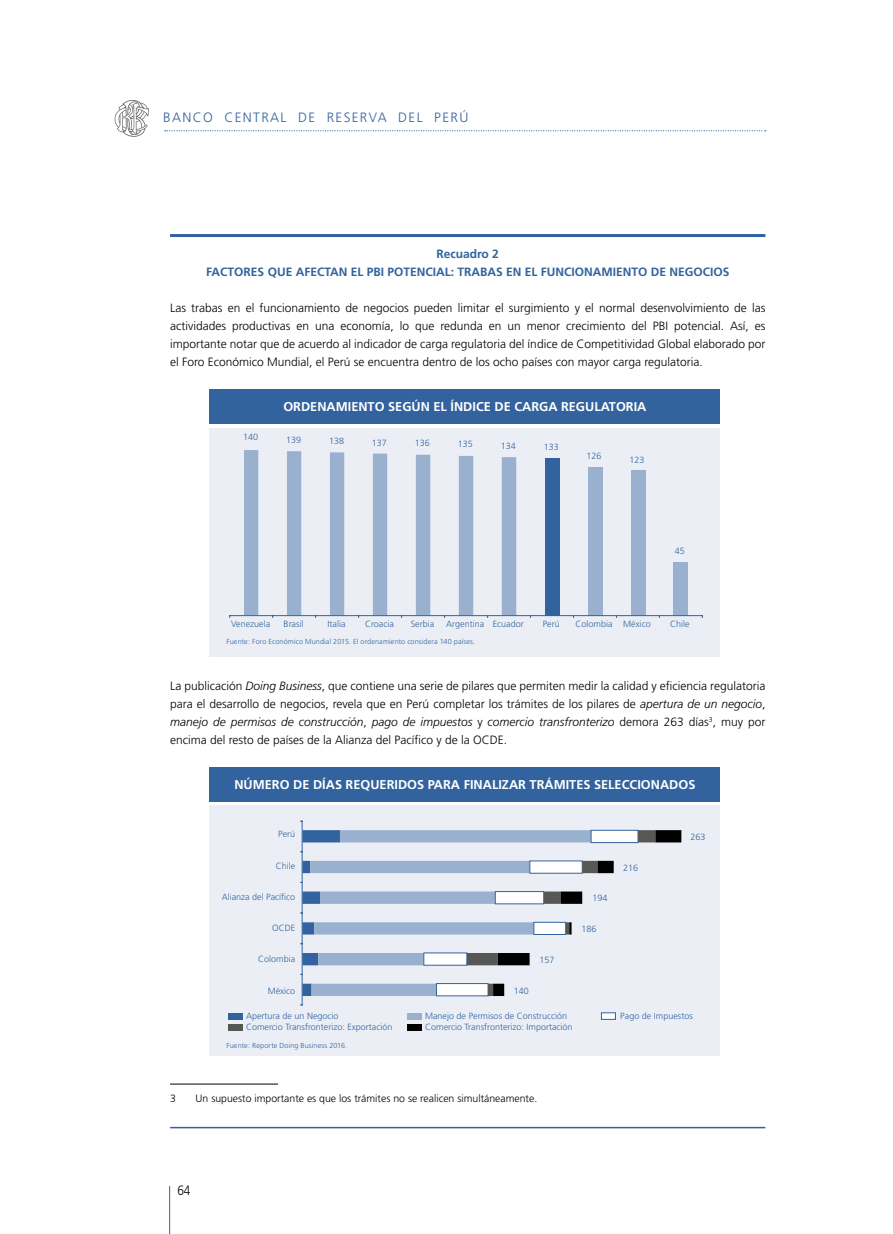
<style>
.page{position:relative;width:893px;height:1234px;background:#fff}
.page>*{position:absolute;margin:0;border:0;box-sizing:border-box;transform-origin:0 0}
.t1{font:300 13.5px "Frutiger";letter-spacing:.1em;color:#32639e}
.t2{font:300 13.5px "Frutiger";color:#000;scale:.88 1}
.t3{font:700 12.75px "Frutiger";color:#fff}
.t4{font:300 12px/18px "Frutiger";color:#000;text-align:justify}
.t5{font:700 12px "Frutiger";color:#32639e}
.t6{font:300 10.5px "Frutiger";color:#000}
.t7{font:300 9px/10.8px "Frutiger";color:#32639e}
.t8{font:300 7.2px "Frutiger";letter-spacing:.015em;color:#32639e}
.s1{font-style:italic}
</style>
<div class="page">
<svg style="left:165px;top:130px;width:601px;height:1px"></svg>
<hr style="left:169px;top:1185px;width:1px;height:48px;background:#32639e">
<svg style="left:115px;top:100px;width:34px;height:37px"></svg>
<hr style="left:170px;top:1083px;width:108px;height:1px;background:#000">
<hr style="left:170px;top:234px;width:595px;height:3px;background:#32639e">
<hr style="left:170px;top:1126px;width:595px;height:2px;background:#32639e">
<div style="left:210px;top:428px;width:510px;height:228px;background:#ebeff5"></div>
<div style="left:210px;top:389px;width:510px;height:35px;background:#32639e"></div>
<div style="left:545px;top:458px;width:14px;height:157px;background:#32639e"></div>
<div style="left:588px;top:466px;width:14px;height:149px;background:#99b1cf"></div>
<div style="left:631px;top:470px;width:14px;height:145px;background:#99b1cf"></div>
<div style="left:674px;top:562px;width:14px;height:53px;background:#99b1cf"></div>
<svg style="left:244px;top:450px;width:272px;height:165px"></svg>
<hr style="left:230px;top:615px;width:472px;height:1px;background:#32639e">
<div style="left:210px;top:805px;width:510px;height:250px;background:#ebeff5"></div>
<div style="left:210px;top:766px;width:510px;height:35px;background:#32639e"></div>
<svg style="left:340px;top:830px;width:83px;height:165px"></svg>
<svg style="left:423px;top:829px;width:258px;height:166px"></svg>
<hr style="left:302px;top:821px;width:1px;height:183px;background:#32639e">
<svg style="left:301px;top:830px;width:39px;height:165px"></svg>
<div style="left:228px;top:1012px;width:14px;height:7px;background:#32639e"></div>
<div style="left:408px;top:1012px;width:14px;height:7px;background:#99b1cf"></div>
<div style="left:601px;top:1012px;width:15px;height:7px;background:#fff;border:1px solid #32639e"></div>
<div style="left:228px;top:1023px;width:14px;height:7px;background:#575756"></div>
<div style="left:408px;top:1023px;width:14px;height:7px;background:#000"></div>
<p class="t1" style="left:163px;top:110px;width:307px">BANCO CENTRAL DE RESERVA DEL PERÚ</p>
<p class="t5" style="left:436px;top:247px;width:64px">RECUADRO 2</p>
<p class="t5" style="left:206px;top:265px;width:15px">FACTORES</p>
<p class="t5" style="left:268px;top:265px;width:37px">QUE AFECTAN</p>
<p class="t5" style="left:351px;top:265px;width:52px">EL PBI POTENCIAL</p>
<p class="t5" style="left:451px;top:265px;width:99px">: TRABAS EN ELFUNCIONAMIENTO</p>
<p class="t5" style="left:651px;top:265px;width:27px">DE NEGOCIOS</p>
<p class="t4" style="left:170px;top:299px;width:597px">Las trabas en el funcionamiento de negocios pueden limitar el surgimiento y el normal desenvolvimiento de las actividades productivas en una economía, lo que redunda en un menor crecimiento del PBI potencial. Así, es importante notar que de acuerdo al indicador de carga regulatoria del índice de Competitividad Global elaborado por el Foro Económico Mundial, el Perú se encuentra dentro de los ocho países con mayor carga regulatoria.</p>
<p class="t7" style="left:243px;top:431px;width:17px">140</p>
<p class="t3" style="left:283px;top:399px;width:20px">ORDENAMIENTO</p>
<p class="t3" style="left:388px;top:399px;width:9px">SEG</p>
<p class="t3" style="left:412px;top:399px;width:47px">ÚNEL ÍNDICE</p>
<p class="t3" style="left:494px;top:399px;width:30px">DE CARGA</p>
<p class="t3" style="left:561px;top:399px;width:9px">REGULATORIA</p>
<p class="t7" style="left:286px;top:434px;width:17px">139</p>
<p class="t7" style="left:329px;top:436px;width:17px">138</p>
<p class="t7" style="left:372px;top:437px;width:17px">137</p>
<p class="t7" style="left:415px;top:437px;width:17px">136</p>
<p class="t7" style="left:458px;top:439px;width:17px">135</p>
<p class="t7" style="left:501px;top:440px;width:17px">134</p>
<p class="t7" style="left:544px;top:442px;width:17px">133</p>
<p class="t7" style="left:587px;top:451px;width:17px">126</p>
<p class="t7" style="left:629px;top:454px;width:17px">123</p>
<p class="t7" style="left:675px;top:545px;width:12px">45</p>
<p class="t7" style="left:231px;top:618px;width:41px">Venezuela</p>
<p class="t7" style="left:284px;top:618px;width:22px">Brasil</p>
<p class="t7" style="left:328px;top:618px;width:20px">Italia</p>
<p class="t7" style="left:365px;top:618px;width:30px">Croacia</p>
<p class="t7" style="left:411px;top:618px;width:25px">Serbia</p>
<p class="t7" style="left:446px;top:618px;width:40px">Argentina</p>
<p class="t7" style="left:493px;top:618px;width:33px">Ecuador</p>
<p class="t7" style="left:543px;top:618px;width:19px">Perú</p>
<p class="t7" style="left:576px;top:618px;width:39px">Colombia</p>
<p class="t7" style="left:623px;top:618px;width:29px">México</p>
<p class="t7" style="left:670px;top:618px;width:21px">Chile</p>
<p class="t8" style="left:226px;top:637px;width:250px">Fuente: Foro Económico Mundial 2015. El ordenamiento considera 140 países.</p>
<p class="t4" style="left:170px;top:677px;width:597px">La publicación <span class="s1">Doing Business</span>, que contiene una serie de pilares que permiten medir la calidad y eficiencia regulatoria para el desarrollo de negocios, revela que en Perú completar los trámites de los pilares de <span class="s1">apertura de un negocio</span>, <span class="s1">manejo de permisos de construcción</span>, <span class="s1">pago de impuestos</span> y <span class="s1">comercio transfronterizo</span> demora 263 días<sup>3</sup>, muy por encima del resto de países de la Alianza del Pacífico y de la OCDE.</p>
<p class="t3" style="left:234px;top:777px;width:29px">NÚMERO</p>
<p class="t3" style="left:293px;top:777px;width:28px">DE DÍAS</p>
<p class="t3" style="left:346px;top:777px;width:34px">REQUERIDOS</p>
<p class="t3" style="left:428px;top:777px;width:9px">PARA</p>
<p class="t3" style="left:464px;top:777px;width:8px">FINALI</p>
<p class="t3" style="left:502px;top:777px;width:37px">ZAR TRÁMITES</p>
<p class="t3" style="left:594px;top:777px;width:9px">SELECCIONADOS</p>
<p class="t7" style="left:278px;top:828px;width:19px">Perú</p>
<p class="t7" style="left:276px;top:860px;width:21px">Chile</p>
<p class="t7" style="left:222px;top:891px;width:75px">Alianza del Pacífico</p>
<p class="t7" style="left:272px;top:922px;width:25px">OCDE</p>
<p class="t7" style="left:258px;top:953px;width:39px">Colombia</p>
<p class="t7" style="left:268px;top:984px;width:29px">México</p>
<p class="t7" style="left:514px;top:985px;width:17px">140</p>
<p class="t7" style="left:540px;top:954px;width:17px">157</p>
<p class="t7" style="left:592px;top:892px;width:17px">194</p>
<p class="t7" style="left:581px;top:923px;width:17px">186</p>
<p class="t7" style="left:623px;top:862px;width:17px">216</p>
<p class="t7" style="left:690px;top:831px;width:17px">263</p>
<p class="t7" style="left:246px;top:1010px;width:148px">Apertura de un Negocio<br>Comercio Transfronterizo: Exportación</p>
<p class="t7" style="left:425px;top:1010px;width:149px">Manejo de Permisos de Construcción<br>Comercio Transfronterizo: Importación</p>
<p class="t7" style="left:620px;top:1010px;width:74px">Pago de Impuestos</p>
<p class="t8" style="left:226px;top:1040px;width:122px">Fuente: Reporte Doing Business 2016.</p>
<p class="t6" style="left:170px;top:1092px;width:7px">3</p>
<p class="t6" style="left:196px;top:1092px;width:343px">Un supuesto importante es que los trámites no se realicen simultáneamente.</p>
<p class="t2" style="left:177px;top:1182px;width:16px">64</p>
</div>
